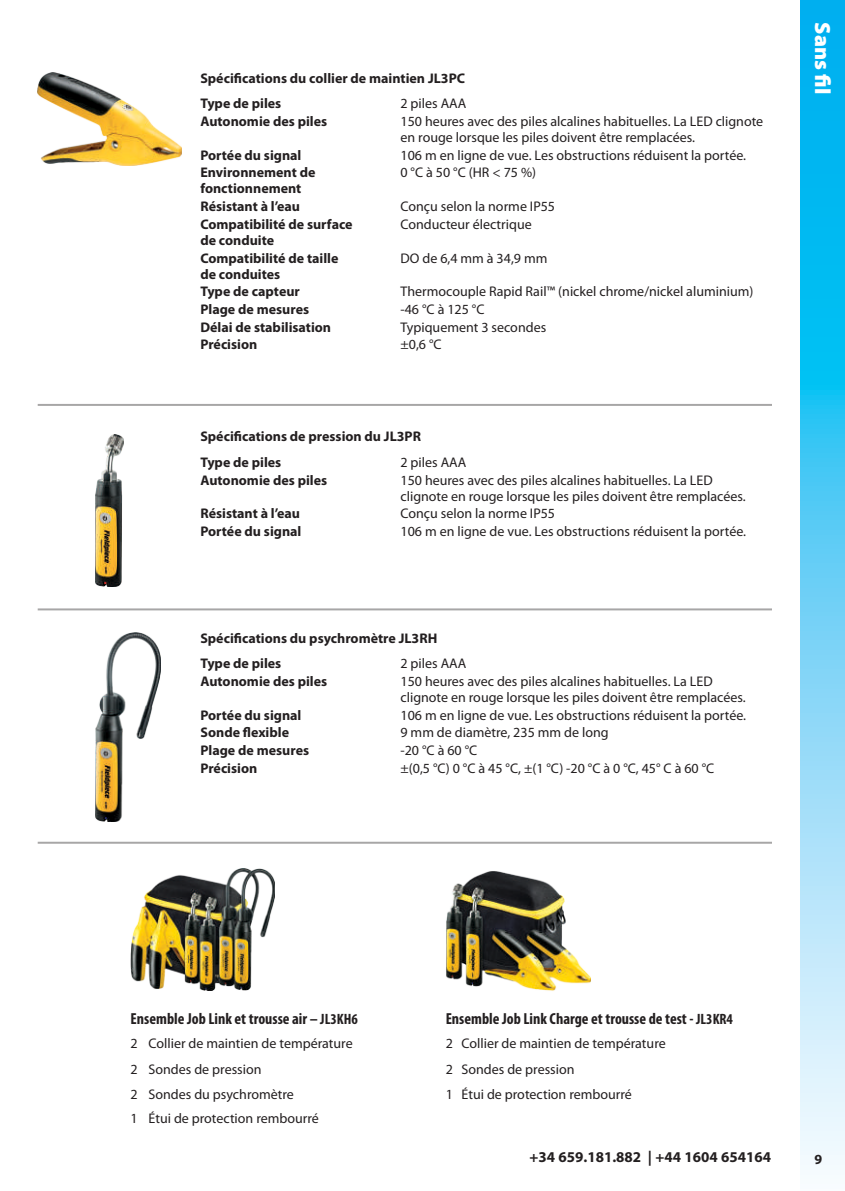
<style>
.page{position:relative;width:845px;height:1191px;background:#fff}
.page>*{position:absolute;margin:0;border:0;box-sizing:border-box;transform-origin:0 0}
.t1{font:900 22px "Myriad Pro";color:#fff}
.t2{font:700 condensed 16px "Myriad Pro";color:#231f20}
.t3{font:700 15px "Myriad Pro";color:#231f20}
.t4{font:14px/16px "Myriad Pro";color:#231f20}
.t5{font:700 14px/16px "Myriad Pro";color:#231f20}
.s1{font-size:15px}
</style>
<div class="page">
<svg style="left:800px;top:0;width:45px;height:1170px;background:#65d0f6"></svg>
<hr style="left:38px;top:404px;width:734px;height:2px;background:#231f20">
<hr style="left:38px;top:608px;width:734px;height:2px;background:#231f20">
<hr style="left:38px;top:841px;width:734px;height:2px;background:#231f20">
<img style="left:38px;top:72px;width:144px;height:93px">
<img style="left:96px;top:434px;width:28px;height:153px">
<img style="left:96px;top:632px;width:65px;height:189px">
<img style="left:131px;top:868px;width:143px;height:122px">
<img style="left:446px;top:871px;width:144px;height:120px">
<p class="t5" style="left:200px;top:65px;width:266px;line-height:25.6px">Spécifications du collier de maintien JL3PC<br>Type de piles</p>
<p class="t4" style="left:400px;top:96px;width:67px">2 piles AAA</p>
<p class="t5" style="left:200px;top:113px;width:128px">Autonomie des piles</p>
<p class="t4" style="left:400px;top:113px;width:364px">150 heures avec des piles alcalines habituelles. La LED clignote en rouge lorsque les piles doivent être remplacées.</p>
<p class="t5" style="left:200px;top:147px;width:103px">Portée du signal</p>
<p class="t4" style="left:400px;top:147px;width:347px">106 m en ligne de vue. Les obstructions réduisent la portée.</p>
<p class="t5" style="left:200px;top:165px;width:117px">Environnement de fonctionnement</p>
<p class="t4" style="left:400px;top:165px;width:137px">0 °C à 50 °C (HR &lt; 75 %)</p>
<p class="t5" style="left:200px;top:198px;width:101px">Résistant à l’eau</p>
<p class="t4" style="left:400px;top:199px;width:156px">Conçu selon la norme IP55</p>
<p class="t5" style="left:200px;top:216px;width:154px">Compatibilité de surface de conduite</p>
<p class="t4" style="left:400px;top:216px;width:133px">Conducteur électrique</p>
<p class="t5" style="left:200px;top:250px;width:140px">Compatibilité de taille de conduites</p>
<p class="t4" style="left:400px;top:250px;width:148px">DO de 6,4 mm à 34,9 mm</p>
<p class="t5" style="left:200px;top:284px;width:101px">Type de capteur</p>
<p class="t4" style="left:400px;top:284px;width:354px">Thermocouple Rapid Rail™ (nickel chrome/nickel aluminium)</p>
<p class="t5" style="left:200px;top:301px;width:110px">Plage de mesures</p>
<p class="t4" style="left:400px;top:301px;width:85px">-46 °C à 125 °C</p>
<p class="t5" style="left:200px;top:319px;width:132px">Délai de stabilisation</p>
<p class="t4" style="left:400px;top:319px;width:147px">Typiquement 3 secondes</p>
<p class="t5" style="left:200px;top:337px;width:58px">Précision</p>
<p class="t4" style="left:400px;top:337px;width:43px">±0,6 °C</p>
<p class="t5" style="left:200px;top:424px;width:222px;line-height:25.6px">Spécifications de pression du JL3PR<br>Type de piles</p>
<p class="t4" style="left:400px;top:454px;width:67px">2 piles AAA</p>
<p class="t5" style="left:200px;top:472px;width:128px">Autonomie des piles</p>
<p class="t4" style="left:400px;top:472px;width:347px">150 heures avec des piles alcalines habituelles. La LED clignote en rouge lorsque les piles doivent être remplacées.</p>
<p class="t5" style="left:200px;top:506px;width:101px">Résistant à l’eau</p>
<p class="t4" style="left:400px;top:506px;width:156px">Conçu selon la norme IP55</p>
<p class="t5" style="left:200px;top:523px;width:103px">Portée du signal</p>
<p class="t4" style="left:400px;top:524px;width:347px">106 m en ligne de vue. Les obstructions réduisent la portée.</p>
<p class="t5" style="left:200px;top:625px;width:238px;line-height:25.8px">Spécifications du psychromètre JL3RH<br>Type de piles</p>
<p class="t4" style="left:400px;top:656px;width:67px">2 piles AAA</p>
<p class="t5" style="left:200px;top:673px;width:128px">Autonomie des piles</p>
<p class="t4" style="left:400px;top:673px;width:347px">150 heures avec des piles alcalines habituelles. La LED clignote en rouge lorsque les piles doivent être remplacées.</p>
<p class="t5" style="left:200px;top:707px;width:103px">Portée du signal</p>
<p class="t4" style="left:400px;top:707px;width:347px">106 m en ligne de vue. Les obstructions réduisent la portée.</p>
<p class="t5" style="left:200px;top:725px;width:90px">Sonde flexible</p>
<p class="t4" style="left:400px;top:725px;width:210px">9 mm de diamètre, 235 mm de long</p>
<p class="t5" style="left:200px;top:742px;width:110px">Plage de mesures</p>
<p class="t4" style="left:400px;top:742px;width:78px">-20 °C à 60 °C</p>
<p class="t5" style="left:200px;top:760px;width:58px">Précision</p>
<p class="t4" style="left:400px;top:760px;width:315px">±(0,5 °C) 0 °C à 45 °C, ±(1 °C) -20 °C à 0 °C, 45° C à 60 °C</p>
<h1 class="t1" style="left:835px;top:22px;width:74px;rotate:90deg">Sans fil</h1>
<p class="t2" style="left:131px;top:1009px;width:229px">Ensemble Job Link et trousse air – <span class="s1">JL3KH6</span></p>
<p class="t4" style="left:131px;top:1030px;width:224px;line-height:26.4px">2 Collier de maintien de température<br>2 Sondes de pression</p>
<p class="t4" style="left:131px;top:1082px;width:190px;line-height:24.2px">2 Sondes du psychromètre<br>1 Étui de protection rembourré</p>
<p class="t2" style="left:445px;top:1009px;width:289px">Ensemble Job Link Charge et trousse de test - <span class="s1">JL3KR4</span></p>
<p class="t4" style="left:445px;top:1030px;width:221px;line-height:26.4px">2 Collier de maintien de température<br>2 Sondes de pression</p>
<p class="t4" style="left:445px;top:1086px;width:188px">1 Étui de protection rembourré</p>
<p class="t3" style="left:529px;top:1148px;width:243px">+34 659.181.882 | +44 1604 654164</p>
<p class="t5" style="left:814px;top:1151px;width:9px">9</p>
</div>
